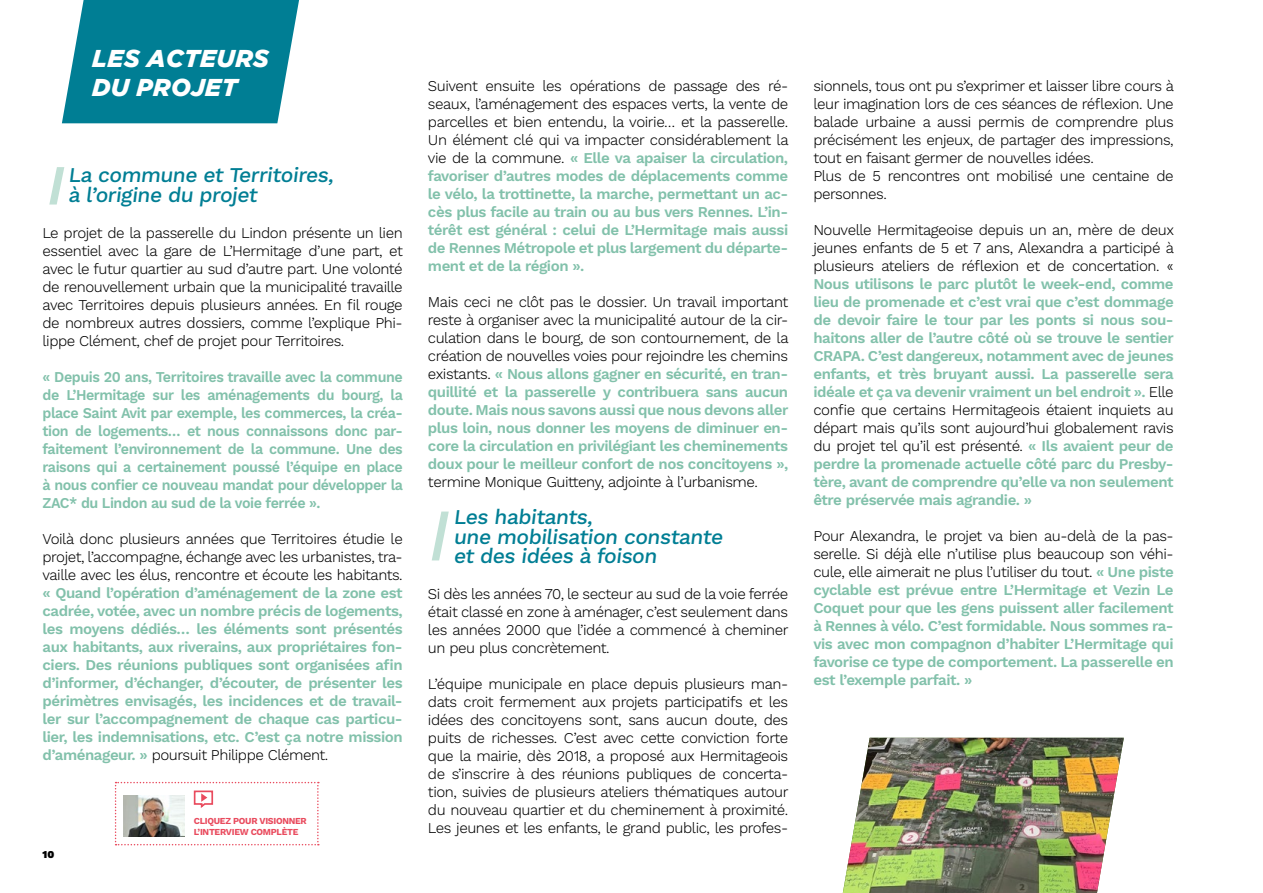
<style>
.page{position:relative;width:1263px;height:893px;background:#fff}
.page>*{position:absolute;margin:0;border:0;box-sizing:border-box;transform-origin:0 0}
.t1{font:italic 900 24.3px/29.1px "Gotham";letter-spacing:.015em;color:#fff}
.t2{font:500 21px/19.5px "Work Sans";color:#007e94}
.t3{font:600 15px/18px "Work Sans";letter-spacing:-.03em;color:#82c1ab;text-align:justify}
.t4{font:300 15px/18px "Work Sans";letter-spacing:-.03em;color:#000;text-align:justify}
.t5{font:600 15px/18px "Work Sans";letter-spacing:-.03em;color:#82c1ab;text-align:justify;scale:.95 1}
.t6{font:900 10.5px "Work Sans";color:#000}
.t7{font:700 9px/10.5px "Work Sans";letter-spacing:-.03em;color:#e94b5e}
.s1{font-weight:300;color:#000}
</style>
<div class="page">
<svg style="left:49px;top:167px;width:15px;height:38px"></svg>
<svg style="left:432px;top:512px;width:17px;height:48px"></svg>
<svg style="left:62px;top:0;width:237px;height:123px;background:#17899d"></svg>
<img style="left:843px;top:738px;width:281px;height:155px">
<svg style="left:115px;top:782px;width:204px;height:63px"></svg>
<img style="left:123px;top:795px;width:62px;height:41px">
<h1 class="t1" style="left:92px;top:44px;width:178px">LES ACTEURS<br>DU PROJET</h1>
<h2 class="t2" style="left:68px;top:166px;width:270px">La commune et Territoires, à l’origine du projet</h2>
<p class="t4" style="left:43px;top:224px;width:362px">Le projet de la passerelle du Lindon présente un lien essentiel avec la gare de L’Hermitage d’une part, et avec le futur quartier au sud d’autre part. Une volonté de renouvellement urbain que la municipalité travaille avec Territoires depuis plusieurs années. En fil rouge de nombreux autres dossiers, comme l’explique Phi&shy;lippe Clément, chef de projet pour Territoires.</p>
<p class="t5" style="left:43px;top:368px;width:381px">« Depuis 20 ans, Territoires travaille avec la commune de L’Hermitage sur les aménagements du bourg, la place Saint Avit par exemple, les commerces, la créa&shy;tion de logements… et nous connaissons donc par&shy;faitement l’environnement de la commune. Une des raisons qui a certainement poussé l’équipe en place à nous confier ce nouveau mandat pour développer la ZAC* du Lindon au sud de la voie ferrée ».</p>
<p class="t4" style="left:43px;top:530px;width:362px">Voilà donc plusieurs années que Territoires étudie le projet, l’accompagne, échange avec les urbanistes, tra&shy;vaille avec les élus, rencontre et écoute les habitants.</p>
<p class="t3" style="left:43px;top:584px;width:362px">« Quand l’opération d’aménagement de la zone est cadrée, votée, avec un nombre précis de logements, les moyens dédiés… les éléments sont présentés aux habitants, aux riverains, aux propriétaires fon&shy;ciers. Des réunions publiques sont organisées afin d’informer, d’échanger, d’écouter, de présenter les périmètres envisagés, les incidences et de travail&shy;ler sur l’accompagnement de chaque cas particu&shy;lier, les indemnisations, etc. C’est ça notre mission d’aménageur. » <span class="s1">poursuit Philippe Clément.</span></p>
<p class="t6" style="left:43px;top:849px;width:13px">10</p>
<p class="t7" style="left:194px;top:816px;width:115px">CLIQUEZ POUR VISIONNER<br>L’INTERVIEW COMPLÈTE</p>
<p class="t3" style="left:428px;top:77px;width:362px"><span class="s1">Suivent ensuite les opérations de passage des ré&shy;seaux, l’aménagement des espaces verts, la vente de parcelles et bien entendu, la voirie… et la passerelle.<br>Un élément clé qui va impacter considérablement la vie de la commune.</span> « Elle va apaiser la circulation, favoriser d’autres modes de déplacements comme le vélo, la trottinette, la marche, permettant un ac&shy;cès plus facile au train ou au bus vers Rennes. L’in&shy;térêt est général : celui de L’Hermitage mais aussi de Rennes Métropole et plus largement du départe&shy;ment et de la région ».</p>
<p class="t3" style="left:428px;top:293px;width:362px"><span class="s1">Mais ceci ne clôt pas le dossier. Un travail important reste à organiser avec la municipalité autour de la cir&shy;culation dans le bourg, de son contournement, de la création de nouvelles voies pour rejoindre les chemins existants.</span> « Nous allons gagner en sécurité, en tran&shy;quillité et la passerelle y contribuera sans aucun doute. Mais nous savons aussi que nous devons aller plus loin, nous donner les moyens de diminuer en&shy;core la circulation en privilégiant les cheminements doux pour le meilleur confort de nos concitoyens »,</p>
<p class="t4" style="left:428px;top:473px;width:331px">termine Monique Guitteny, adjointe à l’urbanisme.</p>
<h2 class="t2" style="left:453px;top:508px;width:274px">Les habitants,<br>une mobilisation constante et des idées à foison</h2>
<p class="t4" style="left:428px;top:586px;width:362px">Si dès les années 70, le secteur au sud de la voie ferrée était classé en zone à aménager, c’est seulement dans les années 2000 que l’idée a commencé à cheminer un peu plus concrètement.</p>
<p class="t4" style="left:428px;top:676px;width:362px">L’équipe municipale en place depuis plusieurs man&shy;dats croit fermement aux projets participatifs et les idées des concitoyens sont, sans aucun doute, des puits de richesses. C’est avec cette conviction forte que la mairie, dès 2018, a proposé aux Hermitageois de s’inscrire à des réunions publiques de concerta&shy;tion, suivies de plusieurs ateliers thématiques autour du nouveau quartier et du cheminement à proximité.<br>Les jeunes et les enfants, le grand public, les profes-</p>
<p class="t4" style="left:813px;top:77px;width:362px;text-align:left">sionnels, tous ont pu s’exprimer et laisser libre cours à leur imagination lors de ces séances de réflexion. Une balade urbaine a aussi permis de comprendre plus précisément les enjeux, de partager des impressions, tout en faisant germer de nouvelles idées.<br>Plus de 5 rencontres ont mobilisé une centaine de personnes.</p>
<p class="t4" style="left:813px;top:221px;width:362px">Nouvelle Hermitageoise depuis un an, mère de deux jeunes enfants de 5 et 7 ans, Alexandra a participé à plusieurs ateliers de réflexion et de concertation. «</p>
<p class="t3" style="left:813px;top:275px;width:362px">Nous utilisons le parc plutôt le week-end, comme lieu de promenade et c’est vrai que c’est dommage de devoir faire le tour par les ponts si nous sou&shy;haitons aller de l’autre côté où se trouve le sentier CRAPA. C’est dangereux, notamment avec de jeunes enfants, et très bruyant aussi. La passerelle sera idéale et ça va devenir vraiment un bel endroit ». <span class="s1">Elle confie que certains Hermitageois étaient inquiets au départ mais qu’ils sont aujourd’hui globalement ravis du projet tel qu’il est présenté.</span> « Ils avaient peur de perdre la promenade actuelle côté parc du Presby&shy;tère, avant de comprendre qu’elle va non seulement être préservée mais agrandie. »</p>
<p class="t3" style="left:813px;top:527px;width:362px"><span class="s1">Pour Alexandra, le projet va bien au-delà de la pas&shy;serelle. Si déjà elle n’utilise plus beaucoup son véhi&shy;cule, elle aimerait ne plus l’utiliser du tout.</span> « Une piste cyclable est prévue entre L’Hermitage et Vezin Le Coquet pour que les gens puissent aller facilement à Rennes à vélo. C’est formidable. Nous sommes ra&shy;vis avec mon compagnon d’habiter L’Hermitage qui favorise ce type de comportement. La passerelle en est l’exemple parfait. »</p>
</div>
